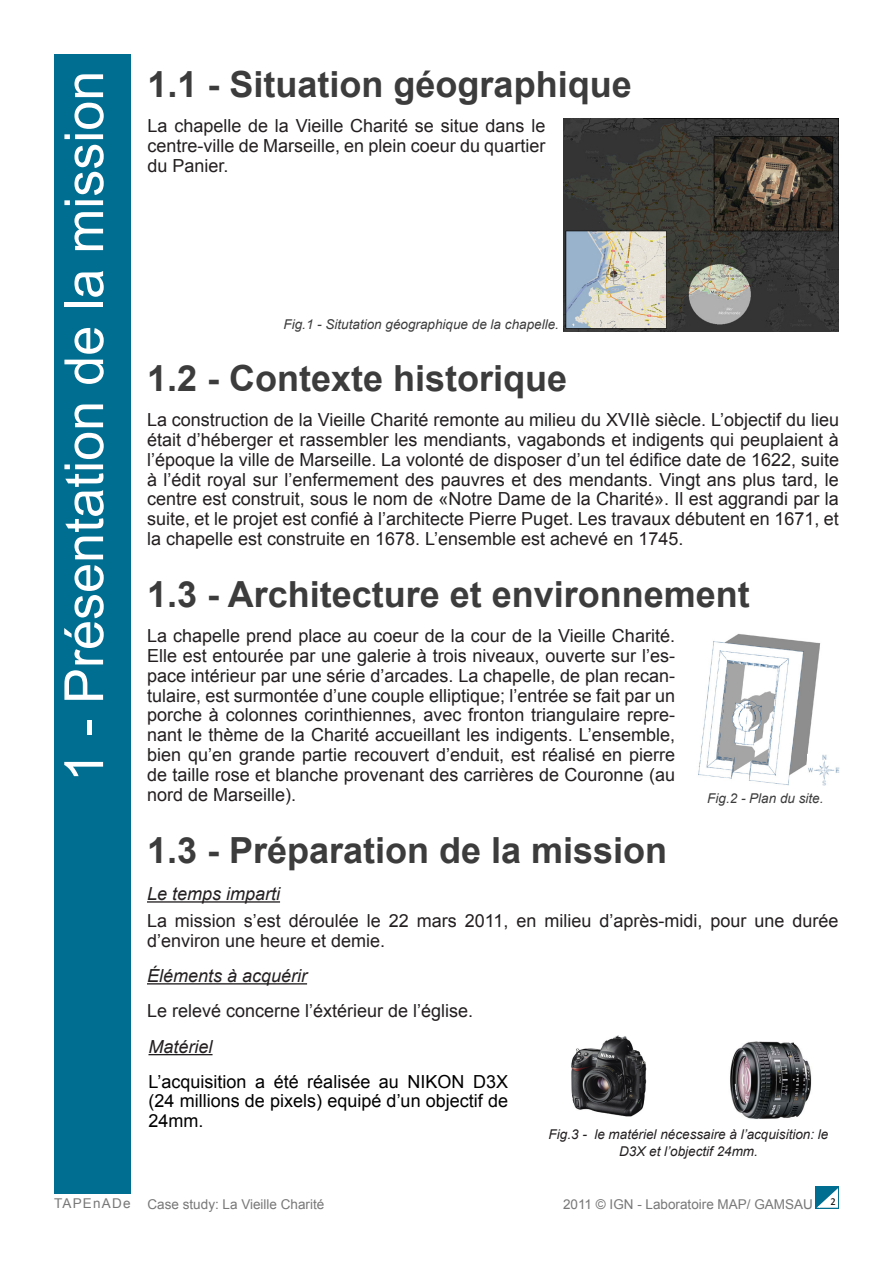
<style>
.page{position:relative;width:893px;height:1263px;background:#fff}
.page>*{position:absolute;margin:0;border:0;box-sizing:border-box;transform-origin:0 0}
.t1{font:54px "Arial";color:#fff}
.t2{font:700 36px "Arial";color:#3c3c3c}
.t3{font:18px/19.8px "Arial";color:#231f20;text-align:justify}
.t4{font:18px/19.8px "Arial";color:#000;text-align:justify}
.t5{font:italic 18px "Arial";color:#231f20}
.t6{font:italic 13.5px/16.2px "Arial";color:#231f20;text-align:center}
.t7{font:italic 13.5px "Arial";color:#3c3c3c}
.t8{font:13.5px "Arial";color:#787878}
.t9{font:13.5px "Arial";letter-spacing:.09em;color:#787878}
.t10{font:10.5px "Calibri";color:#000}
</style>
<div class="page">
<div style="left:816px;top:1186px;width:23px;height:23px;background:#006e91"></div>
<svg style="left:815px;top:1188px;width:23px;height:20px"></svg>
<div style="left:54px;top:54px;width:77px;height:1140px;background:#006e91"></div>
<img style="left:563px;top:118px;width:276px;height:214px">
<hr style="left:147px;top:901px;width:133px;height:2px;background:#231f20">
<hr style="left:147px;top:983px;width:160px;height:1px;background:#231f20">
<img style="left:698px;top:634px;width:126px;height:152px">
<img style="left:808px;top:754px;width:31px;height:31px">
<img style="left:571px;top:1035px;width:76px;height:82px">
<img style="left:730px;top:1041px;width:82px;height:78px">
<hr style="left:148px;top:1054px;width:65px;height:1px;background:#231f20">
<p class="t1" style="left:49px;top:782px;width:713px;rotate:-90deg">1 - Présentation de la mission</p>
<p class="t2" style="left:148px;top:60px;width:486px">1.1 - Situation géographique</p>
<p class="t3" style="left:148px;top:116px;width:399px">La chapelle de la Vieille Charité se situe dans le centre-ville de Marseille, en plein coeur du quartier du Panier.</p>
<p class="t7" style="left:284px;top:315px;width:277px">Fig.1 - Situtation géographique de la chapelle.</p>
<p class="t2" style="left:147px;top:354px;width:422px">1.2 - Contexte historique</p>
<p class="t3" style="left:147px;top:410px;width:693px">La construction de la Vieille Charité remonte au milieu du XVIIè siècle. L’objectif du lieu était d’héberger et rassembler les mendiants, vagabonds et indigents qui peuplaient à l’époque la ville de Marseille. La volonté de disposer d’un tel édifice date de 1622, suite à l’édit royal sur l’enfermement des pauvres et des mendants. Vingt ans plus tard, le centre est construit, sous le nom de «Notre Dame de la Charité». Il est aggrandi par la suite, et le projet est confié à l’architecte Pierre Puget. Les travaux débutent en 1671, et la chapelle est construite en 1678. L’ensemble est achevé en 1745.</p>
<p class="t2" style="left:147px;top:570px;width:604px">1.3 - Architecture et environnement</p>
<p class="t3" style="left:147px;top:626px;width:530px">La chapelle prend place au coeur de la cour de la Vieille Charité.<br>Elle est entourée par une galerie à trois niveaux, ouverte sur l’es&shy;pace intérieur par une série d’arcades. La chapelle, de plan recan&shy;tulaire, est surmontée d’une couple elliptique; l’entrée se fait par un porche à colonnes corinthiennes, avec fronton triangulaire repre&shy;nant le thème de la Charité accueillant les indigents. L’ensemble, bien qu’en grande partie recouvert d’enduit, est réalisé en pierre de taille rose et blanche provenant des carrières de Couronne (au nord de Marseille).</p>
<p class="t7" style="left:707px;top:790px;width:118px">Fig.2 - Plan du site.</p>
<p class="t2" style="left:147px;top:827px;width:522px">1.3 - Préparation de la mission</p>
<p class="t5" style="left:147px;top:882px;width:135px">Le temps imparti</p>
<p class="t3" style="left:147px;top:911px;width:693px">La mission s’est déroulée le 22 mars 2011, en milieu d’après-midi, pour une durée d’environ une heure et demie.</p>
<p class="t5" style="left:147px;top:964px;width:162px">Éléments à acquérir</p>
<p class="t3" style="left:147px;top:1001px;width:328px">Le relevé concerne l’éxtérieur de l’église.</p>
<p class="t5" style="left:148px;top:1035px;width:66px">Matériel</p>
<p class="t4" style="left:148px;top:1071px;width:361px">L’acquisition a été réalisée au NIKON D3X (24 millions de pixels) equipé d’un objectif de 24mm.</p>
<p class="t6" style="left:549px;top:1127px;width:281px">Fig.3 - le matériel nécessaire à l’acquisition: le<br>D3X et l’objectif 24mm.</p>
<p class="t9" style="left:54px;top:1194px;width:78px">TAPEnADe</p>
<p class="t8" style="left:148px;top:1195px;width:178px">Case study: La Vieille Charité</p>
<p class="t8" style="left:563px;top:1195px;width:251px">2011 © IGN - Laboratoire MAP/ GAMSAU</p>
<p class="t10" style="left:830px;top:1195px;width:7px">2</p>
</div>
